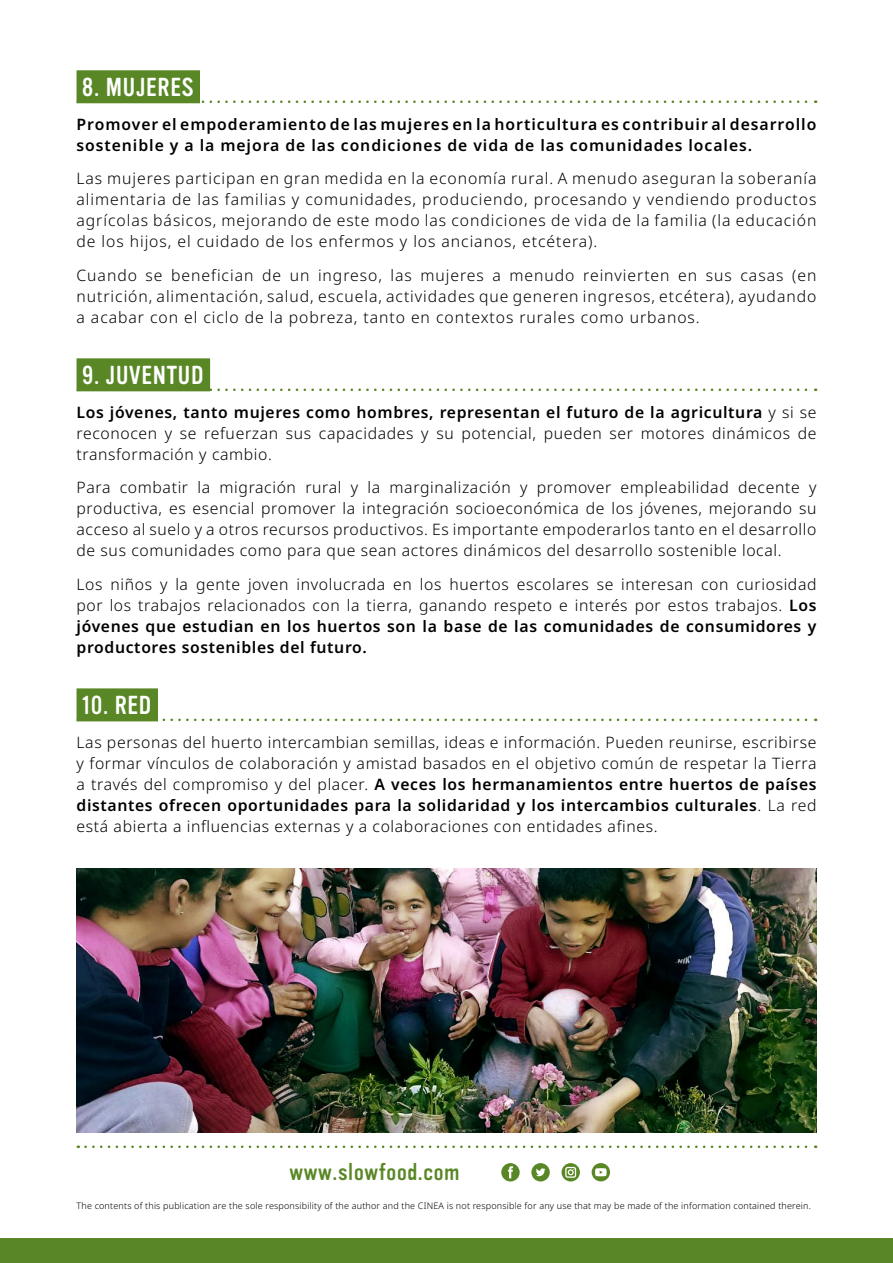
<style>
.page{position:relative;width:893px;height:1263px;background:#fff}
.page>*{position:absolute;margin:0;border:0;box-sizing:border-box;transform-origin:0 0}
.t1{font:25.5px "Vinyl OT";letter-spacing:.03em;color:#fff}
.t2{font:24px "Vinyl OT";letter-spacing:.03em;color:#5a8726}
.t3{font:300 15.75px/21px "Noto Sans";letter-spacing:.04em;color:#000;text-align:justify}
.t4{font:600 15.75px/21px "Noto Sans";letter-spacing:.06em;color:#000}
.t5{font:300 9px "Noto Sans";letter-spacing:.02em;color:#000}
.s1{font-weight:600}
</style>
<div class="page">
<div style="left:0;top:1239px;width:893px;height:24px;background:#5a8726"></div>
<svg style="left:201px;top:100px;width:615px;height:3px"></svg>
<div style="left:77px;top:70px;width:123px;height:33px;background:#5a8726"></div>
<svg style="left:210px;top:388px;width:606px;height:3px"></svg>
<div style="left:77px;top:358px;width:133px;height:33px;background:#5a8726"></div>
<svg style="left:162px;top:719px;width:654px;height:2px"></svg>
<div style="left:77px;top:688px;width:81px;height:33px;background:#5a8726"></div>
<img style="left:77px;top:868px;width:739px;height:264px">
<div style="left:501px;top:1163px;width:19px;height:18px;background:#5a8726;border-radius:50%"></div>
<svg style="left:508px;top:1166px;width:5px;height:12px"></svg>
<div style="left:531px;top:1163px;width:19px;height:18px;background:#5a8726;border-radius:50%"></div>
<svg style="left:536px;top:1168px;width:9px;height:9px"></svg>
<svg style="left:561px;top:1163px;width:19px;height:18px"></svg>
<svg style="left:565px;top:1167px;width:11px;height:11px"></svg>
<div style="left:592px;top:1163px;width:18px;height:18px;background:#5a8726;border-radius:9px"></div>
<svg style="left:595px;top:1168px;width:12px;height:8px"></svg>
<svg style="left:85px;top:1145px;width:731px;height:3px"></svg>
<h1 class="t1" style="left:82px;top:73px;width:113px">8. MUJERES</h1>
<p class="t4" style="left:77px;top:114px;width:741px">Promover el empoderamiento de las mujeres en la horticultura es contribuir al desarrollo sostenible y a la mejora de las condiciones de vida de las comunidades locales.</p>
<p class="t3" style="left:77px;top:168px;width:741px">Las mujeres participan en gran medida en la economía rural. A menudo aseguran la soberanía alimentaria de las familias y comunidades, produciendo, procesando y vendiendo productos agrícolas básicos, mejorando de este modo las condiciones de vida de la familia (la educación de los hijos, el cuidado de los enfermos y los ancianos, etcétera).</p>
<p class="t3" style="left:77px;top:265px;width:741px">Cuando se benefician de un ingreso, las mujeres a menudo reinvierten en sus casas (en nutrición, alimentación, salud, escuela, actividades que generen ingresos, etcétera), ayudando a acabar con el ciclo de la pobreza, tanto en contextos rurales como urbanos.</p>
<h1 class="t1" style="left:82px;top:361px;width:123px">9. JUVENTUD</h1>
<p class="t3" style="left:77px;top:402px;width:741px"><span class="s1">Los jóvenes, tanto mujeres como hombres, representan el futuro de la agricultura</span> y si se reconocen y se refuerzan sus capacidades y su potencial, pueden ser motores dinámicos de transformación y cambio.</p>
<p class="t3" style="left:77px;top:477px;width:741px">Para combatir la migración rural y la marginalización y promover empleabilidad decente y productiva, es esencial promover la integración socioeconómica de los jóvenes, mejorando su acceso al suelo y a otros recursos productivos. Es importante empoderarlos tanto en el desarrollo de sus comunidades como para que sean actores dinámicos del desarrollo sostenible local.</p>
<p class="t3" style="left:77px;top:574px;width:741px">Los niños y la gente joven involucrada en los huertos escolares se interesan con curiosidad por los trabajos relacionados con la tierra, ganando respeto e interés por estos trabajos. <span class="s1">Los jóvenes que estudian en los huertos son la base de las comunidades de consumidores y productores sostenibles del futuro.</span></p>
<h1 class="t1" style="left:82px;top:691px;width:71px">10. RED</h1>
<p class="t3" style="left:77px;top:732px;width:741px">Las personas del huerto intercambian semillas, ideas e información. Pueden reunirse, escribirse y formar vínculos de colaboración y amistad basados en el objetivo común de respetar la Tierra a través del compromiso y del placer. <span class="s1">A veces los hermanamientos entre huertos de países distantes ofrecen oportunidades para la solidaridad y los intercambios culturales</span>. La red está abierta a influencias externas y a colaboraciones con entidades afines.</p>
<h2 class="t2" style="left:289px;top:1159px;width:171px">www.slowfood.com</h2>
<p class="t5" style="left:77px;top:1199px;width:736px">The contents of this publication are the sole responsibility of the author and the CINEA is not responsible for any use that may be made of the information contained therein.</p>
</div>
